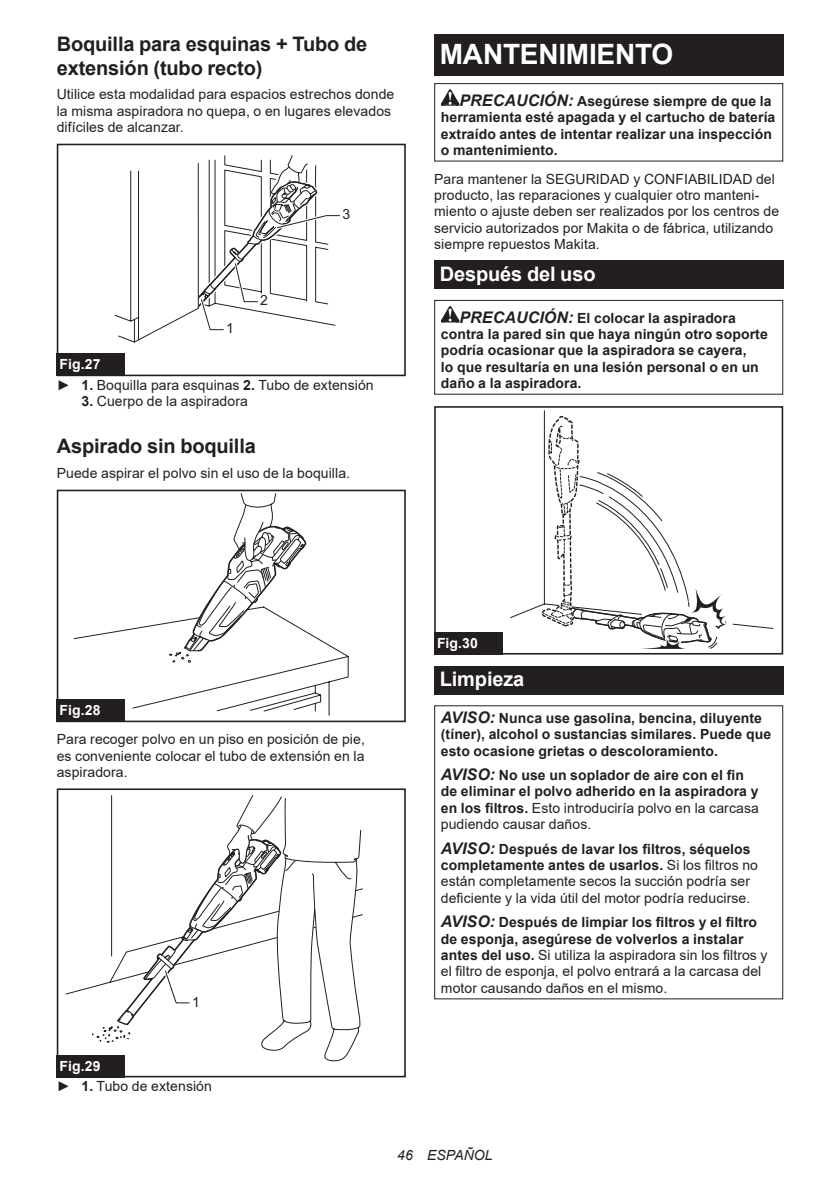
<style>
.page{position:relative;width:840px;height:1191px;background:#fff}
.page>*{position:absolute;margin:0;border:0;box-sizing:border-box;transform-origin:0 0}
.t1{font:700 28px "Arial";letter-spacing:-.01em;color:#fff}
.t2{font:700 20px/23.4px "Arial";letter-spacing:-.01em;color:#231f20}
.t3{font:700 20px "Arial";letter-spacing:-.01em;color:#fff}
.t4{font:14px/16.4px "Arial";letter-spacing:.005em;color:#231f20}
.t5{font:700 14px/16.4px "Arial";letter-spacing:.005em;color:#231f20}
.t6{font:700 14px "Arial";letter-spacing:.005em;color:#fff}
.t7{font:italic 14px "Arial";letter-spacing:.005em;color:#231f20}
.s1{font-weight:700;color:#fff}
.s2{font-weight:700}
.s3{font-style:italic;font-size:16px}
.s4{font-weight:400}
.s5{font-weight:700;font-style:italic;font-size:16px}
</style>
<div class="page">
<div style="left:57px;top:144px;width:348px;height:232px;border:2px solid #231f20"></div>
<svg style="left:114px;top:155px;width:226px;height:188px"></svg>
<div style="left:57px;top:353px;width:68px;height:23px;background:#231f20"></div>
<svg style="left:73px;top:493px;width:276px;height:223px"></svg>
<div style="left:57px;top:694px;width:73px;height:28px;background:#fff"></div>
<div style="left:57px;top:489px;width:348px;height:233px;border:2px solid #231f20"></div>
<div style="left:57px;top:699px;width:68px;height:23px;background:#231f20"></div>
<div style="left:57px;top:788px;width:348px;height:289px;border:2px solid #231f20"></div>
<svg style="left:92px;top:795px;width:269px;height:267px"></svg>
<div style="left:57px;top:1054px;width:68px;height:23px;background:#231f20"></div>
<div style="left:434px;top:34px;width:348px;height:41px;background:#231f20"></div>
<svg style="left:440px;top:89px;width:19px;height:17px"></svg>
<div style="left:434px;top:83px;width:348px;height:79px;border:1px solid #231f20"></div>
<div style="left:434px;top:260px;width:348px;height:29px;background:#231f20"></div>
<svg style="left:440px;top:306px;width:19px;height:16px"></svg>
<div style="left:434px;top:300px;width:348px;height:95px;border:1px solid #231f20"></div>
<svg style="left:540px;top:410px;width:186px;height:239px"></svg>
<div style="left:434px;top:406px;width:348px;height:248px;border:2px solid #231f20"></div>
<div style="left:434px;top:632px;width:68px;height:22px;background:#231f20"></div>
<div style="left:434px;top:666px;width:348px;height:28px;background:#231f20"></div>
<h2 class="t2" style="left:57px;top:33px;width:312px">Boquilla para esquinas + Tubo de extensión (tubo recto)</h2>
<p class="t4" style="left:57px;top:86px;width:339px">Utilice esta modalidad para espacios estrechos donde la misma aspiradora no quepa, o en lugares elevados difíciles de alcanzar.</p>
<p class="t4" style="left:260px;top:292px;width:9px">2</p>
<p class="t4" style="left:342px;top:206px;width:9px">3</p>
<p class="t4" style="left:226px;top:320px;width:9px">1</p>
<p class="t4" style="left:57px;top:354px;width:318px;line-height:20.2px"><span class="s1">Fig.27<br></span>► <span class="s2">1.</span> Boquilla para esquinas <span class="s2">2.</span> Tubo de extensión</p>
<p class="t4" style="left:81px;top:393px;width:168px"><span class="s2">3.</span> Cuerpo de la aspiradora</p>
<h2 class="t2" style="left:57px;top:435px;width:200px">Aspirado sin boquilla</h2>
<p class="t4" style="left:57px;top:465px;width:295px">Puede aspirar el polvo sin el uso de la boquilla.</p>
<h1 class="t1" style="left:439px;top:34px;width:235px">MANTENIMIENTO</h1>
<p class="t5" style="left:440px;top:93px;width:336px;text-indent:19px"><span class="s3">PRECAUCIÓN:</span> Asegúrese siempre de que la herramienta esté apagada y el cartucho de batería extraído antes de intentar realizar una inspección o mantenimiento.</p>
<p class="t4" style="left:434px;top:170px;width:346px">Para mantener la SEGURIDAD y CONFIABILIDAD del producto, las reparaciones y cualquier otro manteni&shy;miento o ajuste deben ser realizados por los centros de servicio autorizados por Makita o de fábrica, utilizando siempre repuestos Makita.</p>
<h2 class="t3" style="left:439px;top:259px;width:157px">Después del uso</h2>
<p class="t5" style="left:440px;top:309px;width:328px;text-indent:19px"><span class="s3">PRECAUCIÓN:</span> El colocar la aspiradora contra la pared sin que haya ningún otro soporte podría ocasionar que la aspiradora se cayera,<br>lo que resultaría en una lesión personal o en un daño a la aspiradora.</p>
<p class="t6" style="left:60px;top:700px;width:42px">Fig.28</p>
<p class="t4" style="left:57px;top:731px;width:309px;text-align:justify">Para recoger polvo en un piso en posición de pie, es conveniente colocar el tubo de extensión en la aspiradora.</p>
<p class="t4" style="left:192px;top:993px;width:9px">1</p>
<p class="t4" style="left:57px;top:1055px;width:157px;line-height:20.2px"><span class="s1">Fig.29<br></span>► <span class="s2">1.</span> Tubo de extensión</p>
<p class="t6" style="left:437px;top:633px;width:42px">Fig.30</p>
<h2 class="t3" style="left:439px;top:665px;width:86px">Limpieza</h2>
<p class="t5" style="left:440px;top:710px;width:331px"><span class="s3">AVISO:</span> Nunca use gasolina, bencina, diluyente (tíner), alcohol o sustancias similares. Puede que esto ocasione grietas o descoloramiento.</p>
<p class="t5" style="left:440px;top:767px;width:319px"><span class="s3">AVISO:</span> No use un soplador de aire con el fin de eliminar el polvo adherido en la aspiradora y en los filtros. <span class="s4">Esto introduciría polvo en la carcasa pudiendo causar daños.</span></p>
<p class="t4" style="left:440px;top:840px;width:318px"><span class="s5">AVISO:</span> <span class="s2">Después de lavar los filtros, séquelos completamente antes de usarlos.</span> Si los filtros no están completamente secos la succión podría ser deficiente y la vida útil del motor podría reducirse.</p>
<p class="t4" style="left:440px;top:914px;width:328px"><span class="s5">AVISO:</span> <span class="s2">Después de limpiar los filtros y el filtro de esponja, asegúrese de volverlos a instalar antes del uso.</span> Si utiliza la aspiradora sin los filtros y el filtro de esponja, el polvo entrará a la carcasa del motor causando daños en el mismo.</p>
<p class="t7" style="left:397px;top:1146px;width:97px">46 ESPAÑOL</p>
</div>
